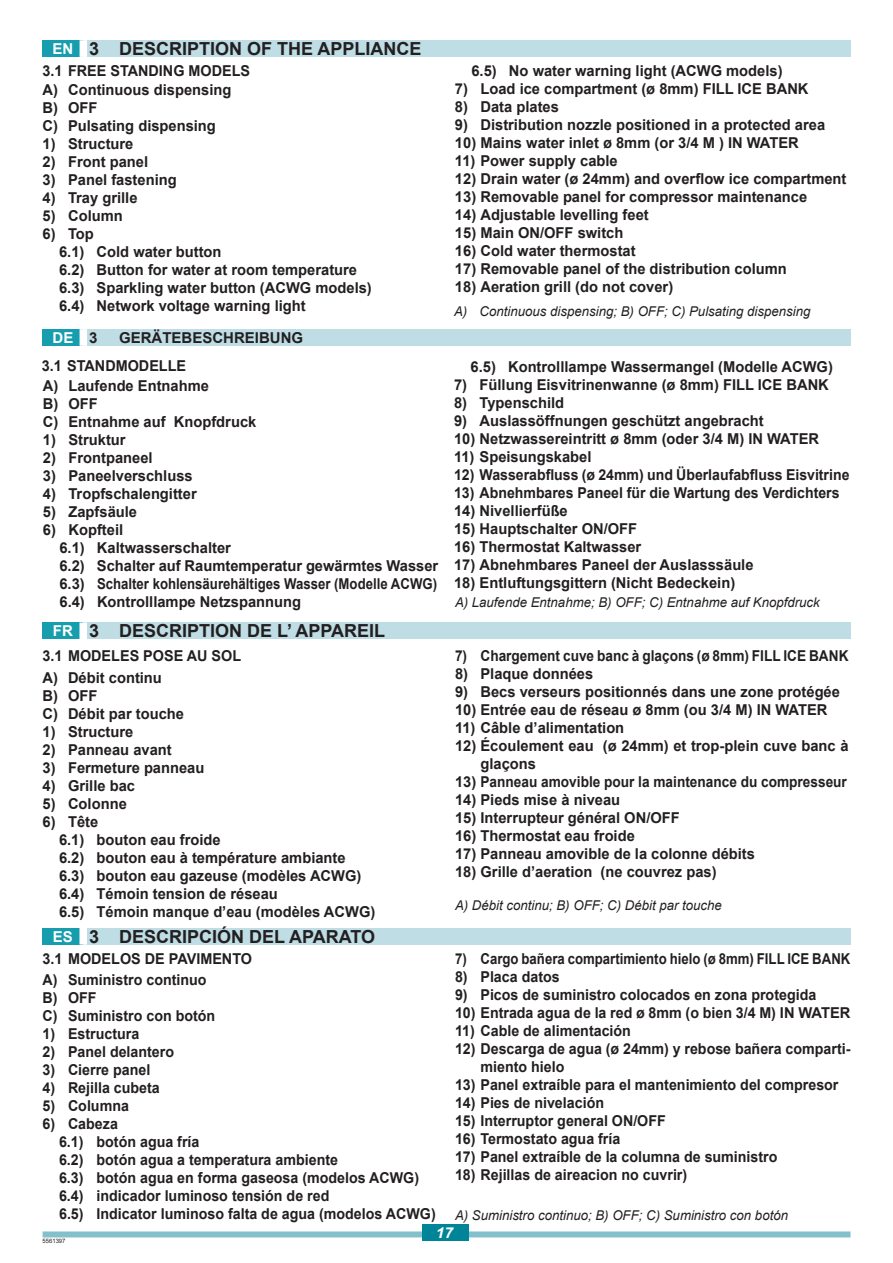
<style>
.page{position:relative;width:893px;height:1263px;background:#fff}
.page>*{position:absolute;margin:0;border:0;box-sizing:border-box;transform-origin:0 0}
.t1{font:700 18px "Arial";color:#231f20}
.t2{font:700 15px/18px "Arial";color:#231f20}
.t3{font:700 15px/18px "Arial";color:#231f20;scale:.95 1}
.t4{font:700 15px "Arial";color:#231f20;scale:.94 1}
.t5{font:700 15px/20.2px "Arial";color:#231f20;scale:.96 1}
.t6{font:700 15px "Arial";color:#231f20;scale:.88 1}
.t7{font:700 15px "Arial";color:#231f20;scale:.91 1}
.t8{font:700 15px "Arial";color:#fff}
.t9{font:italic 700 15px "Arial";color:#fff;scale:1.05 1}
.t10{font:italic 13.5px "Arial";color:#231f20}
.t11{font:6px "Arial";color:#231f20}
.s1{font-size:15px;color:#fff}
.s2{color:#231f20}
</style>
<div class="page">
<div style="left:43px;top:1231px;width:807px;height:6px;background:#83c0cc"></div>
<div style="left:422px;top:1225px;width:46px;height:16px;background:#008497"></div>
<div style="left:43px;top:329px;width:40px;height:17px;background:#169eaf"></div>
<div style="left:83px;top:329px;width:767px;height:17px;background:#bedde4"></div>
<div style="left:80px;top:329px;width:7px;height:17px;background:#fff"></div>
<div style="left:43px;top:622px;width:40px;height:17px;background:#169eaf"></div>
<div style="left:83px;top:622px;width:767px;height:17px;background:#bedde4"></div>
<div style="left:79px;top:622px;width:8px;height:17px;background:#fff"></div>
<div style="left:43px;top:928px;width:40px;height:16px;background:#169eaf"></div>
<div style="left:83px;top:928px;width:767px;height:16px;background:#bedde4"></div>
<div style="left:79px;top:928px;width:8px;height:16px;background:#fff"></div>
<div style="left:43px;top:40px;width:40px;height:17px;background:#169eaf"></div>
<div style="left:83px;top:40px;width:767px;height:17px;background:#bedde4"></div>
<div style="left:80px;top:40px;width:7px;height:17px;background:#fff"></div>
<p class="t1" style="left:53px;top:37px;width:370px"><span class="s1">EN</span> 3 DESCRIPTION OF THE APPLIANCE</p>
<p class="t5" style="left:43px;top:61px;width:218px">3.1 FREE STANDING MODELS</p>
<p class="t2" style="left:43px;top:82px;width:190px">A) Continuous dispensing<br>B) OFF<br>C) Pulsating dispensing</p>
<p class="t2" style="left:43px;top:136px;width:92px">1) Structure</p>
<p class="t2" style="left:43px;top:154px;width:107px">2) Front panel</p>
<p class="t2" style="left:43px;top:172px;width:136px">3) Panel fastening</p>
<p class="t2" style="left:43px;top:190px;width:96px">4) Tray grille</p>
<p class="t2" style="left:43px;top:208px;width:82px">5) Column</p>
<p class="t2" style="left:59px;top:226px;width:314px;text-indent:-16px">6) Top<br>6.1) Cold water button<br>6.2) Button for water at room temperature<br>6.3) Sparkling water button (ACWG models)<br>6.4) Network voltage warning light</p>
<p class="t8" style="left:53px;top:328px;width:47px">DE <span class="s2">3</span></p>
<p class="t2" style="left:119px;top:329px;width:186px">GERÄTEBESCHREIBUNG</p>
<p class="t5" style="left:42px;top:356px;width:152px">3.1 STANDMODELLE</p>
<p class="t2" style="left:43px;top:378px;width:215px">A) Laufende Entnahme<br>B) OFF<br>C) Entnahme auf Knopfdruck</p>
<p class="t2" style="left:43px;top:432px;width:84px">1) Struktur</p>
<p class="t2" style="left:43px;top:450px;width:111px">2) Frontpaneel</p>
<p class="t2" style="left:43px;top:468px;width:151px">3) Paneelverschluss</p>
<p class="t2" style="left:43px;top:486px;width:155px">4) Tropfschalengitter</p>
<p class="t2" style="left:43px;top:504px;width:96px">5) Zapfsäule</p>
<p class="t2" style="left:59px;top:522px;width:380px;text-indent:-16px">6) Kopfteil<br>6.1) Kaltwasserschalter<br>6.2) Schalter auf Raumtemperatur gewärmtes Wasser 6.3) Schalter kohlensäurehältiges Wasser (Modelle ACWG)<br>6.4) Kontrolllampe Netzspannung</p>
<p class="t1" style="left:53px;top:619px;width:334px"><span class="s1">FR</span> 3 DESCRIPTION DE L’ APPAREIL</p>
<p class="t5" style="left:43px;top:646px;width:208px">3.1 MODELES POSE AU SOL</p>
<p class="t2" style="left:43px;top:669px;width:143px">A) Débit continu<br>B) OFF<br>C) Débit par touche</p>
<p class="t2" style="left:43px;top:723px;width:92px">1) Structure</p>
<p class="t2" style="left:43px;top:741px;width:131px">2) Panneau avant</p>
<p class="t2" style="left:43px;top:759px;width:163px">3) Fermeture panneau</p>
<p class="t2" style="left:43px;top:777px;width:94px">4) Grille bac</p>
<p class="t2" style="left:43px;top:795px;width:86px">5) Colonne</p>
<p class="t2" style="left:59px;top:813px;width:318px;text-indent:-16px">6) Tête<br>6.1) bouton eau froide<br>6.2) bouton eau à température ambiante<br>6.3) bouton eau gazeuse (modèles ACWG)<br>6.4) Témoin tension de réseau<br>6.5) Témoin manque d’eau (modèles ACWG)</p>
<p class="t1" style="left:53px;top:924px;width:324px"><span class="s1">ES</span> 3 DESCRIPCIÓN DEL APARATO</p>
<p class="t5" style="left:43px;top:949px;width:220px">3.1 MODELOS DE PAVIMENTO<br>A) Suministro continuo</p>
<p class="t3" style="left:43px;top:989px;width:183px">B) OFF<br>C) Suministro con botón</p>
<p class="t3" style="left:43px;top:1025px;width:103px">1) Estructura</p>
<p class="t3" style="left:43px;top:1043px;width:140px">2) Panel delantero</p>
<p class="t3" style="left:43px;top:1061px;width:115px">3) Cierre panel</p>
<p class="t3" style="left:43px;top:1079px;width:125px">4) Rejilla cubeta</p>
<p class="t3" style="left:43px;top:1097px;width:93px">5) Columna</p>
<p class="t3" style="left:59px;top:1115px;width:398px;text-indent:-17px">6) Cabeza<br>6.1) botón agua fría<br>6.2) botón agua a temperatura ambiente<br>6.3) botón agua en forma gaseosa (modelos ACWG)<br>6.4) indicador luminoso tensión de red<br>6.5) Indicator luminoso falta de agua (modelos ACWG)</p>
<p class="t2" style="left:471px;top:62px;width:313px">6.5) No water warning light (ACWG models)</p>
<p class="t2" style="left:455px;top:80px;width:355px">7) Load ice compartment (ø 8mm) FILL ICE BANK</p>
<p class="t2" style="left:455px;top:98px;width:105px">8) Data plates</p>
<p class="t2" style="left:455px;top:116px;width:372px">9) Distribution nozzle positioned in a protected area</p>
<p class="t2" style="left:455px;top:134px;width:345px">10) Mains water inlet ø 8mm (or 3/4 M ) IN WATER</p>
<p class="t2" style="left:455px;top:152px;width:164px">11) Power supply cable</p>
<p class="t2" style="left:455px;top:170px;width:393px">12) Drain water (ø 24mm) and overflow ice compartment</p>
<p class="t2" style="left:455px;top:188px;width:354px">13) Removable panel for compressor maintenance</p>
<p class="t2" style="left:455px;top:206px;width:195px">14) Adjustable levelling feet</p>
<p class="t2" style="left:455px;top:224px;width:170px">15) Main ON/OFF switch</p>
<p class="t2" style="left:455px;top:242px;width:182px">16) Cold water thermostat</p>
<p class="t2" style="left:455px;top:260px;width:333px">17) Removable panel of the distribution column</p>
<p class="t2" style="left:455px;top:278px;width:220px">18) Aeration grill (do not cover)</p>
<p class="t10" style="left:454px;top:303px;width:358px">A) Continuous dispensing; B) OFF; C) Pulsating dispensing</p>
<p class="t2" style="left:471px;top:358px;width:364px">6.5) Kontrolllampe Wassermangel (Modelle ACWG)</p>
<p class="t2" style="left:454px;top:376px;width:376px">7) Füllung Eisvitrinenwanne (ø 8mm) FILL ICE BANK</p>
<p class="t2" style="left:454px;top:394px;width:112px">8) Typenschild</p>
<p class="t2" style="left:454px;top:412px;width:311px">9) Auslassöffnungen geschützt angebracht</p>
<p class="t2" style="left:454px;top:430px;width:367px">10) Netzwassereintritt ø 8mm (oder 3/4 M) IN WATER</p>
<p class="t2" style="left:454px;top:448px;width:139px">11) Speisungskabel</p>
<p class="t4" style="left:454px;top:464px;width:422px">12) Wasserabfluss (ø 24mm) und Überlaufabfluss Eisvitrine</p>
<p class="t4" style="left:454px;top:482px;width:412px">13) Abnehmbares Paneel für die Wartung des Verdichters</p>
<p class="t2" style="left:454px;top:502px;width:115px">14) Nivellierfüße</p>
<p class="t2" style="left:454px;top:520px;width:185px">15) Hauptschalter ON/OFF</p>
<p class="t2" style="left:454px;top:538px;width:189px">16) Thermostat Kaltwasser</p>
<p class="t2" style="left:454px;top:556px;width:301px">17) Abnehmbares Paneel der Auslasssäule</p>
<p class="t2" style="left:454px;top:574px;width:283px">18) Entluftungsgittern (Nicht Bedeckein)</p>
<p class="t10" style="left:455px;top:593px;width:366px">A) Laufende Entnahme; B) OFF; C) Entnahme auf Knopfdruck</p>
<p class="t7" style="left:455px;top:646px;width:434px">7) Chargement cuve banc à glaçons (ø 8mm) FILL ICE BANK</p>
<p class="t2" style="left:455px;top:665px;width:140px">8) Plaque données</p>
<p class="t2" style="left:455px;top:683px;width:386px">9) Becs verseurs positionnés dans une zone protégée</p>
<p class="t2" style="left:455px;top:701px;width:374px">10) Entrée eau de réseau ø 8mm (ou 3/4 M) IN WATER</p>
<p class="t2" style="left:455px;top:719px;width:171px">11) Câble d’alimentation</p>
<p class="t2" style="left:480px;top:737px;width:370px;text-indent:-26px">12) Écoulement eau (ø 24mm) et trop-plein cuve banc à glaçons</p>
<p class="t2" style="left:455px;top:773px;width:393px">13) Panneau amovible pour la maintenance du compresseur</p>
<p class="t2" style="left:455px;top:791px;width:167px">14) Pieds mise à niveau</p>
<p class="t2" style="left:455px;top:809px;width:226px">15) Interrupteur général ON/OFF</p>
<p class="t2" style="left:455px;top:827px;width:181px">16) Thermostat eau froide</p>
<p class="t2" style="left:455px;top:845px;width:301px">17) Panneau amovible de la colonne débits</p>
<p class="t2" style="left:455px;top:863px;width:263px">18) Grille d’aeration (ne couvrez pas)</p>
<p class="t10" style="left:455px;top:896px;width:268px">A) Débit continu; B) OFF; C) Débit par touche</p>
<p class="t6" style="left:455px;top:949px;width:451px">7) Cargo bañera compartimiento hielo (ø 8mm) FILL ICE BANK</p>
<p class="t3" style="left:455px;top:968px;width:112px">8) Placa datos</p>
<p class="t3" style="left:455px;top:986px;width:382px">9) Picos de suministro colocados en zona protegida</p>
<p class="t3" style="left:455px;top:1004px;width:418px">10) Entrada agua de la red ø 8mm (o bien 3/4 M) IN WATER</p>
<p class="t3" style="left:455px;top:1022px;width:187px">11) Cable de alimentación</p>
<p class="t3" style="left:480px;top:1040px;width:391px;text-indent:-26px">12) Descarga de agua (ø 24mm) y rebose bañera comparti&shy;miento hielo</p>
<p class="t3" style="left:455px;top:1076px;width:405px">13) Panel extraíble para el mantenimiento del compresor</p>
<p class="t3" style="left:455px;top:1094px;width:158px">14) Pies de nivelación</p>
<p class="t3" style="left:455px;top:1112px;width:223px">15) Interruptor general ON/OFF</p>
<p class="t3" style="left:455px;top:1130px;width:176px">16) Termostato agua fría</p>
<p class="t3" style="left:455px;top:1148px;width:341px">17) Panel extraíble de la columna de suministro</p>
<p class="t3" style="left:455px;top:1166px;width:246px">18) Rejillas de aireacion no cuvrir)</p>
<p class="t10" style="left:455px;top:1206px;width:335px">A) Suministro continuo; B) OFF; C) Suministro con botón</p>
<p class="t11" style="left:43px;top:1237px;width:24px">5561397</p>
<p class="t9" style="left:436px;top:1223px;width:18px">17</p>
</div>
